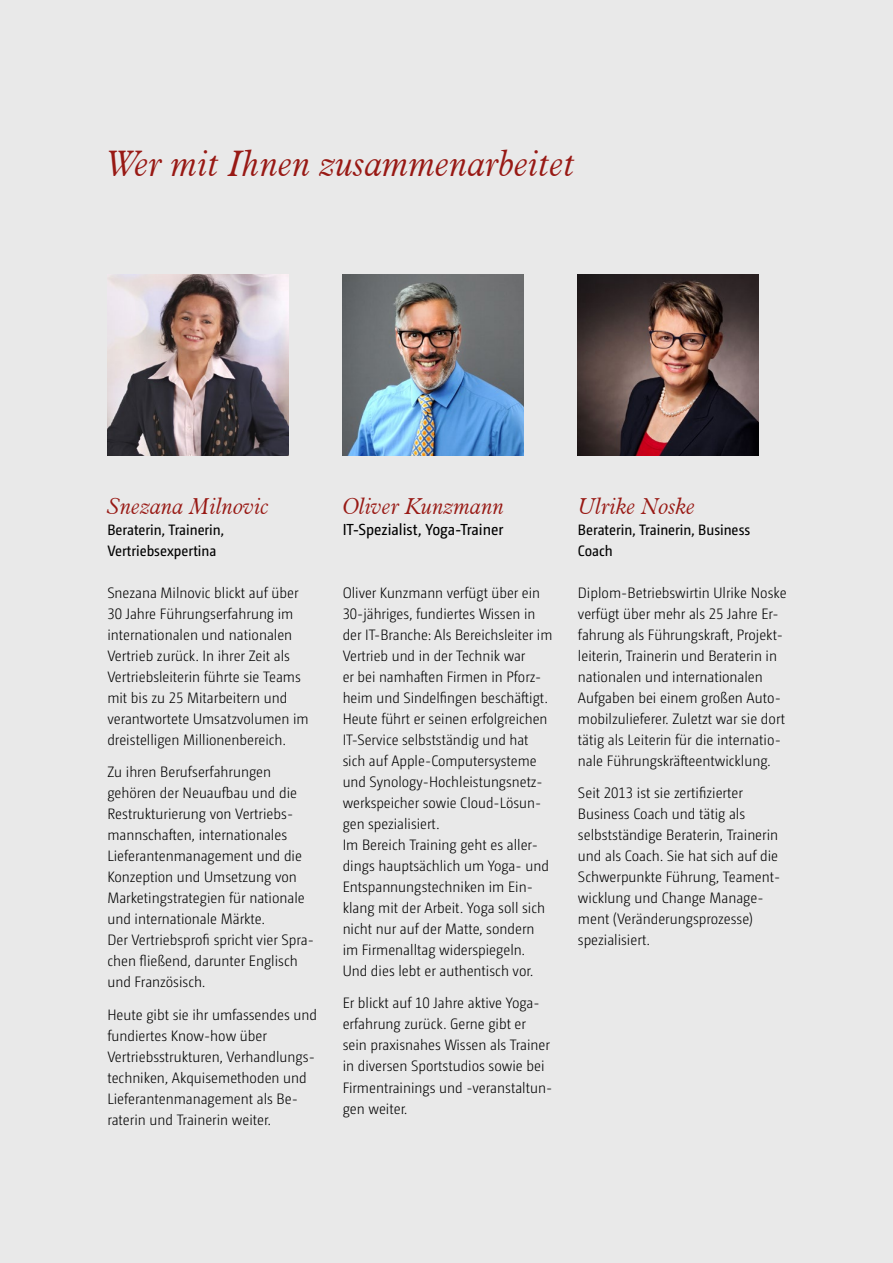
<style>
.page{position:relative;width:893px;height:1263px;background:#e9e9e9}
.page>*{position:absolute;margin:0;border:0;box-sizing:border-box;transform-origin:0 0}
.t1{font:italic 300 36px "Aldine 721 BT";color:#981914}
.t2{font:italic 300 22.5px "Aldine 721 BT";color:#981914}
.t3{font:15.9px "Camingo LT Pro";color:#000}
.t4{font:300 15px/21px "Camingo LT Pro";color:#000}
.t5{font:15px/21px "Camingo LT Pro";color:#000}
</style>
<div class="page">
<img style="left:107px;top:274px;width:181px;height:181px">
<img style="left:343px;top:274px;width:180px;height:181px">
<img style="left:578px;top:274px;width:181px;height:181px">
<h1 class="t1" style="left:107px;top:142px;width:470px">Wer mit Ihnen zusammenarbeitet</h1>
<h2 class="t2" style="left:107px;top:492px;width:164px">Snezana Milnovic</h2>
<p class="t5" style="left:107px;top:519px;width:118px">Beraterin, Trainerin,<br>Vertriebsexpertina</p>
<p class="t4" style="left:107px;top:582px;width:203px">Snezana Milnovic blickt auf über 30 Jahre Führungserfahrung im internationalen und nationalen Vertrieb zurück. In ihrer Zeit als Vertriebsleiterin führte sie Teams mit bis zu 25 Mitarbeitern und verantwortete Umsatzvolumen im dreistelligen Millionenbereich.</p>
<p class="t4" style="left:107px;top:762px;width:208px">Zu ihren Berufserfahrungen gehören der Neuaufbau und die<br>Restrukturierung von Vertriebs&shy;mannschaften, internationales<br>Lieferantenmanagement und die<br>Konzeption und Umsetzung von<br>Marketingstrategien für nationale und internationale Märkte.<br>Der Vertriebsprofi spricht vier Spra&shy;chen fließend, darunter Englisch und Französisch.</p>
<p class="t4" style="left:107px;top:1005px;width:211px">Heute gibt sie ihr umfassendes und fundiertes Know-how über<br>Vertriebsstrukturen, Verhandlungs&shy;techniken, Akquisemethoden und<br>Lieferantenmanagement als Be&shy;raterin und Trainerin weiter.</p>
<h2 class="t2" style="left:343px;top:492px;width:163px">Oliver Kunzmann</h2>
<p class="t3" style="left:343px;top:520px;width:162px">IT-Spezialist, Yoga-Trainer</p>
<p class="t4" style="left:343px;top:582px;width:211px">Oliver Kunzmann verfügt über ein 30-jähriges, fundiertes Wissen in der IT-Branche: Als Bereichsleiter im Vertrieb und in der Technik war<br>er bei namhaften Firmen in Pforz&shy;heim und Sindelfingen beschäftigt.<br>Heute führt er seinen erfolgreichen IT-Service selbstständig und hat sich auf Apple-Computersysteme und Synology-Hochleistungsnetz&shy;werkspeicher sowie Cloud-Lösun&shy;gen spezialisiert.<br>Im Bereich Training geht es aller&shy;dings hauptsächlich um Yoga- und Entspannungstechniken im Ein&shy;klang mit der Arbeit. Yoga soll sich nicht nur auf der Matte, sondern im Firmenalltag widerspiegeln.<br>Und dies lebt er authentisch vor.</p>
<p class="t4" style="left:343px;top:993px;width:211px">Er blickt auf 10 Jahre aktive Yoga&shy;erfahrung zurück. Gerne gibt er sein praxisnahes Wissen als Trainer in diversen Sportstudios sowie bei<br>Firmentrainings und -veranstaltun&shy;gen weiter.</p>
<h2 class="t2" style="left:578px;top:492px;width:119px">Ulrike Noske</h2>
<p class="t5" style="left:578px;top:519px;width:174px">Beraterin, Trainerin, Business<br>Coach</p>
<p class="t4" style="left:578px;top:582px;width:210px">Diplom-Betriebswirtin Ulrike Noske verfügt über mehr als 25 Jahre Er&shy;fahrung als Führungskraft, Projekt&shy;leiterin, Trainerin und Beraterin in nationalen und internationalen Aufgaben bei einem großen Auto&shy;mobilzulieferer. Zuletzt war sie dort tätig als Leiterin für die internatio&shy;nale Führungskräfteentwicklung.</p>
<p class="t4" style="left:578px;top:783px;width:204px">Seit 2013 ist sie zertifizierter<br>Business Coach und tätig als selbstständige Beraterin, Trainerin und als Coach. Sie hat sich auf die<br>Schwerpunkte Führung, Teament&shy;wicklung und Change Manage&shy;ment (Veränderungsprozesse) spezialisiert.</p>
</div>
